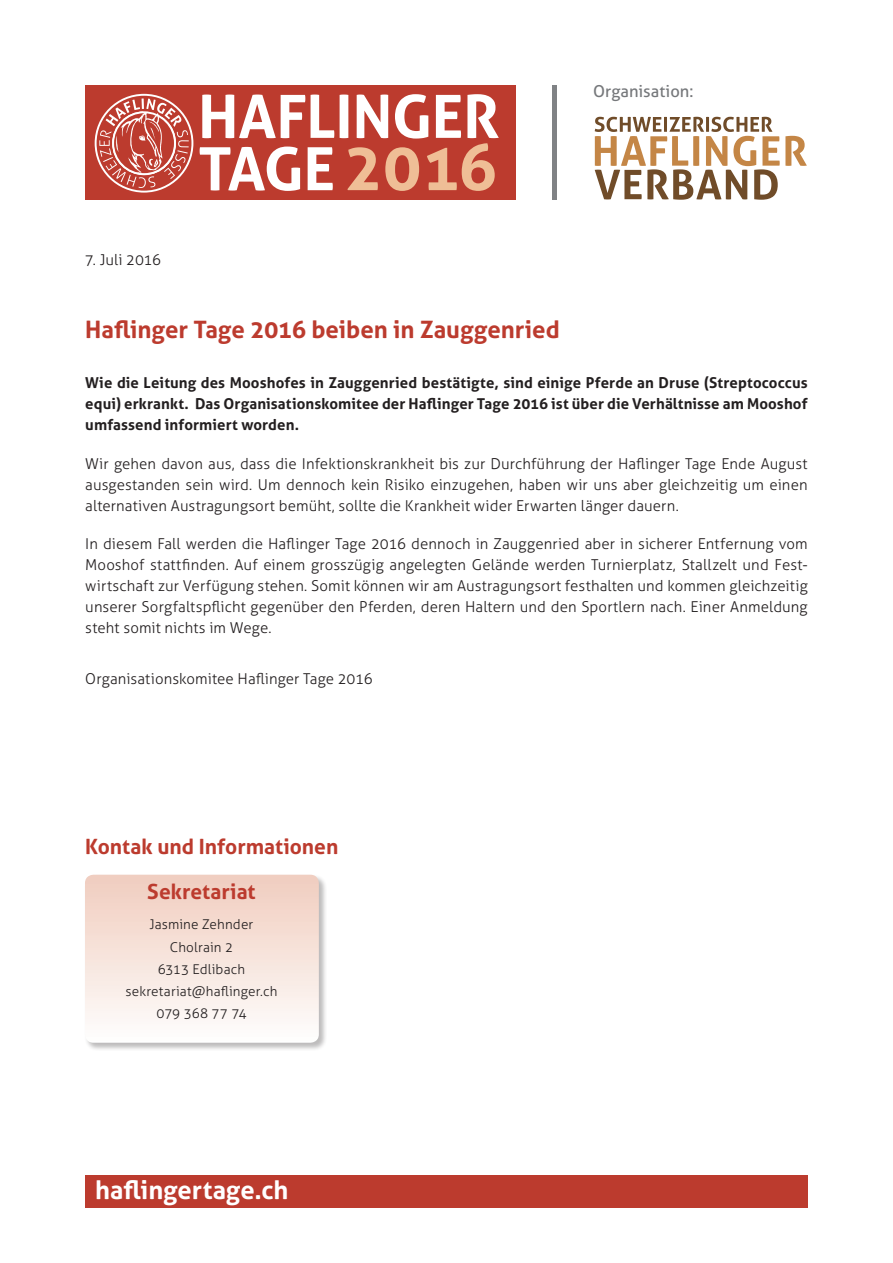
<style>
.page{position:relative;width:893px;height:1263px;background:#fff}
.page>*{position:absolute;margin:0;border:0;box-sizing:border-box;transform-origin:0 0}
.t1{font:700 25.5px "Aller";color:#fff}
.t2{font:700 24px "Aller";letter-spacing:-.005em;color:#bc3b2e}
.t3{font:700 21px "Aller";color:#bc3b2e}
.t4{font:16.5px "Aller";letter-spacing:.005em;color:#76787b}
.t5{font:300 15px/21px "Aller";letter-spacing:.005em;color:#231f20;text-align:justify}
.t6{font:700 15px/21px "Aller";letter-spacing:.005em;color:#231f20;text-align:justify}
.t7{font:300 13.5px "Aller";letter-spacing:.01em;color:#231f20}
.t8{font:300 13.5px "Aller";letter-spacing:-.01em;color:#231f20}
</style>
<div class="page">
<div style="left:85px;top:85px;width:430px;height:115px;background:#bc3b2e"></div>
<svg style="left:202px;top:95px;width:103px;height:43px"></svg>
<svg style="left:311px;top:95px;width:23px;height:43px"></svg>
<svg style="left:200px;top:147px;width:100px;height:44px"></svg>
<svg style="left:308px;top:147px;width:25px;height:43px"></svg>
<svg style="left:340px;top:94px;width:159px;height:97px"></svg>
<svg style="left:95px;top:94px;width:98px;height:99px"></svg>
<svg style="left:595px;top:117px;width:212px;height:83px"></svg>
<hr style="left:553px;top:85px;width:4px;height:115px;background:#808285">
<div style="left:85px;top:1176px;width:723px;height:32px;background:#bc3b2e"></div>
<div style="left:85px;top:874px;width:243px;height:177px;background:#231f20;opacity:.3"></div>
<svg style="left:85px;top:875px;width:234px;height:168px"></svg>
<p class="t5" style="left:85px;top:249px;width:78px">7. Juli 2016</p>
<p class="t4" style="left:593px;top:81px;width:102px">Organisation:</p>
<p class="t2" style="left:85px;top:314px;width:476px">Haflinger Tage 2016 beiben in Zauggenried</p>
<p class="t6" style="left:85px;top:372px;width:724px">Wie die Leitung des Mooshofes in Zauggenried bestätigte, sind einige Pferde an Druse (Streptococcus equi) erkrankt. Das Organisationskomitee der Haflinger Tage 2016 ist über die Verhältnisse am Mooshof umfassend informiert worden.</p>
<p class="t5" style="left:85px;top:453px;width:724px">Wir gehen davon aus, dass die Infektionskrankheit bis zur Durchführung der Haflinger Tage Ende August ausgestanden sein wird. Um dennoch kein Risiko einzugehen, haben wir uns aber gleichzeitig um einen alternativen Austragungsort bemüht, sollte die Krankheit wider Erwarten länger dauern.</p>
<p class="t5" style="left:85px;top:533px;width:724px">In diesem Fall werden die Haflinger Tage 2016 dennoch in Zauggenried aber in sicherer Entfernung vom Mooshof stattfinden. Auf einem grosszügig angelegten Gelände werden Turnierplatz, Stallzelt und Fest&shy;wirtschaft zur Verfügung stehen. Somit können wir am Austragungsort festhalten und kommen gleichzeitig unserer Sorgfaltspflicht gegenüber den Pferden, deren Haltern und den Sportlern nach. Einer Anmeldung steht somit nichts im Wege.</p>
<p class="t5" style="left:85px;top:668px;width:289px">Organisationskomitee Haflinger Tage 2016</p>
<p class="t3" style="left:85px;top:833px;width:255px">Kontak und Informationen</p>
<p class="t3" style="left:147px;top:878px;width:110px">Sekretariat</p>
<p class="t7" style="left:150px;top:916px;width:105px">Jasmine Zehnder</p>
<p class="t7" style="left:170px;top:939px;width:65px">Cholrain 2</p>
<p class="t7" style="left:158px;top:961px;width:89px">6313 Edlibach</p>
<p class="t7" style="left:125px;top:983px;width:154px">sekretariat@haflinger.ch</p>
<p class="t8" style="left:156px;top:1005px;width:92px">079 368 77 74</p>
<h1 class="t1" style="left:95px;top:1174px;width:195px">haflingertage.ch</h1>
</div>
